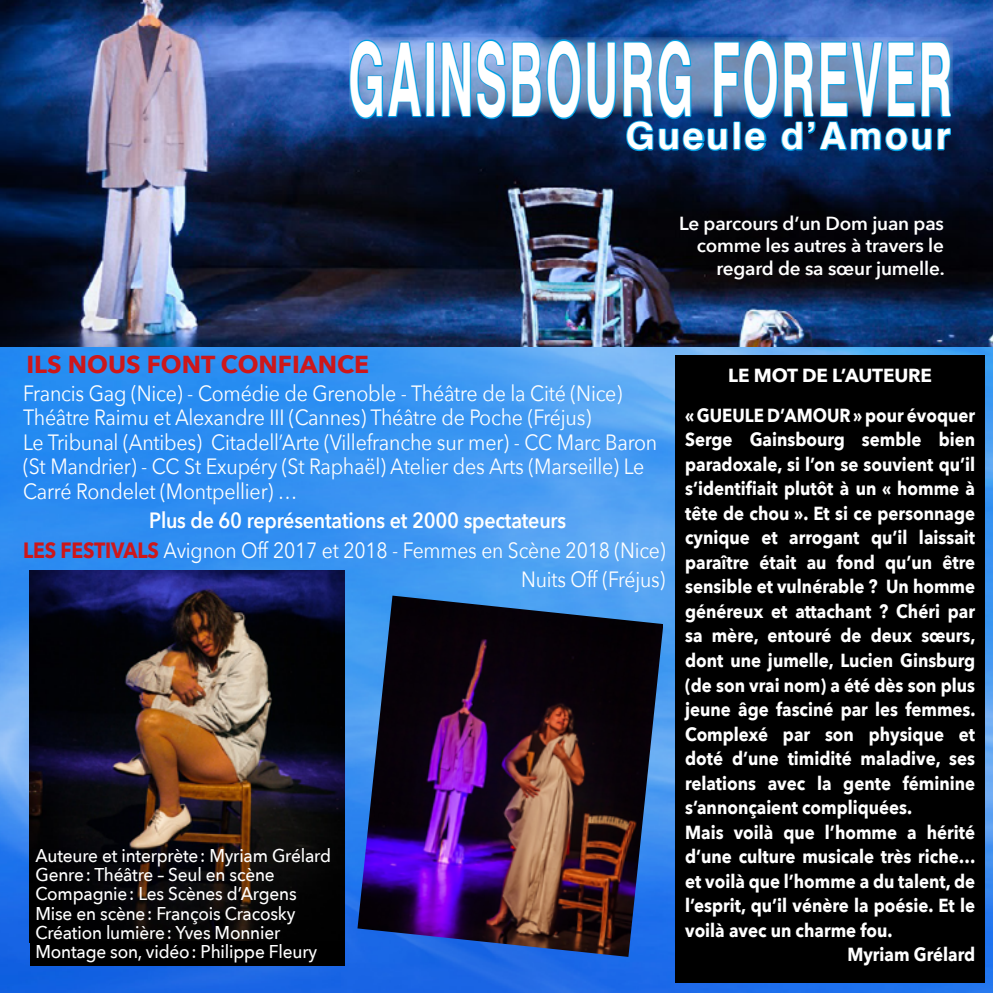
<style>
.page{position:relative;width:993px;height:993px;background:#fff}
.page>*{position:absolute;margin:0;border:0;box-sizing:border-box;transform-origin:0 0}
.t1{font:700 102.02px "Helvetica";letter-spacing:.05em;color:#fff;scale:.46 1}
.t2{font:700 37.27px "Helvetica";letter-spacing:.07em;color:#fff}
.t3{font:700 24.5px "Avenir Next";color:#cd171a}
.t4{font:22.05px/24.5px "Avenir Next";letter-spacing:-.01em;color:#fff;scale:.89 1}
.t5{font:22.05px "Avenir Next";letter-spacing:-.01em;color:#fff;scale:.88 1}
.t6{font:600 22.05px "Avenir Next";letter-spacing:-.01em;color:#fff;scale:.89 1}
.t7{font:700 18.9px "Avenir Next";color:#fff;scale:.89 1}
.t8{font:600 18.9px/22.8px "Avenir Next";letter-spacing:-.01em;color:#fff;text-align:right}
.t9{font:700 18.9px/40.2px "Avenir Next";color:#fff;text-align:center}
.t10{font:500 18.55px/19.2px "Avenir Next";letter-spacing:-.01em;color:#fff;scale:.93 1}
.s1{font-weight:700;color:#cd171a}
</style>
<div class="page">
<img style="left:0;top:346px;width:992px;height:646px">
<img style="left:0;top:0;width:992px;height:346px">
<svg style="left:349px;top:37px;width:603px;height:77px;background:#5b87c9"></svg>
<div style="left:675px;top:355px;width:309px;height:627px;background:#000"></div>
<img style="left:30px;top:570px;width:314px;height:370px">
<img style="left:357px;top:595px;width:306px;height:361px">
<div style="left:30px;top:940px;width:314px;height:25px;background:#000"></div>
<svg style="left:348px;top:39px;width:75px;height:81px;background:#5796d3"></svg>
<div style="left:425px;top:42px;width:9px;height:75px;border:2px solid #009fe3"></div>
<img style="left:440px;top:38px;width:511px;height:114px">
<h1 class="t1" style="left:348px;top:-2px;width:1313px">GAINSBOURG FOREVER</h1>
<h2 class="t2" style="left:625px;top:106px;width:326px">Gueule d’Amour</h2>
<p class="t8" style="left:679px;top:211px;width:267px">Le parcours d’un Dom juan pas comme les autres à travers le regard de sa sœur jumelle.</p>
<p class="t3" style="left:26px;top:343px;width:344px">ILS NOUS FONT CONFIANCE</p>
<p class="t4" style="left:23px;top:379px;width:713px">Francis Gag (Nice) - Comédie de Grenoble - Théâtre de la Cité (Nice)<br>Théâtre Raimu et Alexandre III (Cannes) Théâtre de Poche (Fréjus)<br>Le Tribunal (Antibes) Citadell’Arte (Villefranche sur mer) - CC Marc Baron (St Mandrier) - CC St Exupéry (St Raphaël) Atelier des Arts (Marseille) Le Carré Rondelet (Montpellier) …</p>
<p class="t6" style="left:149px;top:501px;width:470px">Plus de 60 représentations et 2000 spectateurs</p>
<p class="t5" style="left:23px;top:531px;width:731px"><span class="s1">LES FESTIVALS</span> Avignon Off 2017 et 2018 - Femmes en Scène 2018 (Nice)</p>
<p class="t5" style="left:521px;top:560px;width:165px">Nuits Off (Fréjus)</p>
<p class="t10" style="left:35px;top:844px;width:319px">Auteure et interprète: Myriam Grélard Genre: Théâtre – Seul en scène Compagnie: Les Scènes d’Argens Mise en scène: François Cracosky Création lumière: Yves Monnier Montage son, vidéo: Philippe Fleury</p>
<p class="t9" style="left:685px;top:354px;width:291px">LE MOT DE L’AUTEURE<br>« GUEULE D’AMOUR » pour évoquer</p>
<p class="t7" style="left:685px;top:423px;width:327px">Serge Gainsbourg semble bien</p>
<p class="t7" style="left:685px;top:447px;width:327px">paradoxale, si l’on se souvient qu’il</p>
<p class="t7" style="left:685px;top:472px;width:327px">s’identifiait plutôt à un « homme à</p>
<p class="t7" style="left:685px;top:496px;width:327px">tête de chou ». Et si ce personnage</p>
<p class="t7" style="left:685px;top:521px;width:327px">cynique et arrogant qu’il laissait</p>
<p class="t7" style="left:685px;top:545px;width:327px">paraître était au fond qu’un être</p>
<p class="t7" style="left:685px;top:570px;width:327px">sensible et vulnérable ? Un homme</p>
<p class="t7" style="left:685px;top:594px;width:327px">généreux et attachant ? Chéri par</p>
<p class="t7" style="left:685px;top:619px;width:328px">sa mère, entouré de deux sœurs,</p>
<p class="t7" style="left:685px;top:643px;width:327px">dont une jumelle, Lucien Ginsburg</p>
<p class="t7" style="left:685px;top:668px;width:327px">(de son vrai nom) a été dès son plus</p>
<p class="t7" style="left:685px;top:692px;width:328px">jeune âge fasciné par les femmes.</p>
<p class="t7" style="left:685px;top:717px;width:327px">Complexé par son physique et</p>
<p class="t7" style="left:685px;top:741px;width:327px">doté d’une timidité maladive, ses</p>
<p class="t7" style="left:685px;top:766px;width:327px">relations avec la gente féminine</p>
<p class="t7" style="left:685px;top:790px;width:256px">s’annonçaient compliquées.</p>
<p class="t7" style="left:685px;top:815px;width:327px">Mais voilà que l’homme a hérité</p>
<p class="t7" style="left:685px;top:839px;width:328px">d’une culture musicale très riche…</p>
<p class="t7" style="left:685px;top:864px;width:327px">et voilà que l’homme a du talent, de</p>
<p class="t7" style="left:685px;top:888px;width:327px">l’esprit, qu’il vénère la poésie. Et le</p>
<p class="t7" style="left:685px;top:913px;width:234px">voilà avec un charme fou.</p>
<p class="t7" style="left:847px;top:937px;width:145px">Myriam Grélard</p>
</div>
